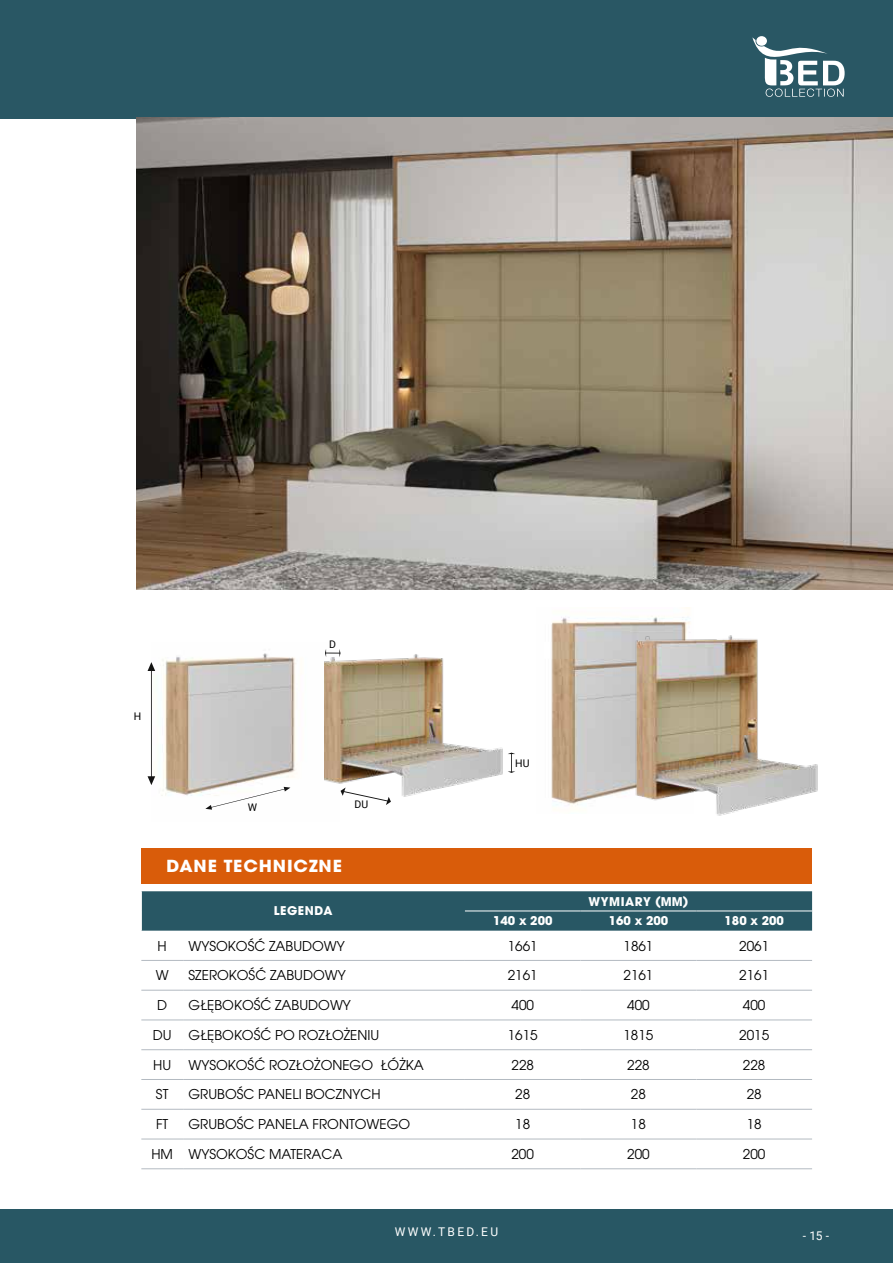
<style>
.page{position:relative;width:893px;height:1263px;background:#fff}
.page>*{position:absolute;margin:0;border:0;box-sizing:border-box;transform-origin:0 0}
.t1{font:700 16.5px "ITC Avant Garde Pro";letter-spacing:.05em;color:#fff;scale:1.06 1}
.t2{font:13.5px "ITC Avant Garde Pro";color:#000}
.t3{font:700 12px "ITC Avant Garde Pro";color:#fff}
.t4{font:700 12px "ITC Avant Garde Pro";letter-spacing:.05em;color:#fff}
.t5{font:12px "Roboto";letter-spacing:.195em;color:#fff}
.t6{font:10.5px "Roboto";color:#000}
</style>
<div class="page">
<div style="left:0;top:0;width:893px;height:118px;background:#295764"></div>
<div style="left:0;top:1209px;width:893px;height:54px;background:#285764"></div>
<svg style="left:752px;top:37px;width:93px;height:60px"></svg>
<hr style="left:141px;top:960px;width:42px;height:1px;background:#b3bac1">
<hr style="left:183px;top:960px;width:282px;height:1px;background:#b3bac1">
<hr style="left:465px;top:960px;width:116px;height:1px;background:#b3bac1">
<hr style="left:581px;top:960px;width:115px;height:1px;background:#b3bac1">
<hr style="left:696px;top:960px;width:116px;height:1px;background:#b3bac1">
<hr style="left:141px;top:990px;width:42px;height:1px;background:#b3bac1">
<hr style="left:183px;top:990px;width:282px;height:1px;background:#b3bac1">
<hr style="left:465px;top:990px;width:116px;height:1px;background:#b3bac1">
<hr style="left:581px;top:990px;width:115px;height:1px;background:#b3bac1">
<hr style="left:696px;top:990px;width:116px;height:1px;background:#b3bac1">
<hr style="left:141px;top:1020px;width:42px;height:1px;background:#b3bac1">
<hr style="left:183px;top:1020px;width:282px;height:1px;background:#b3bac1">
<hr style="left:465px;top:1020px;width:116px;height:1px;background:#b3bac1">
<hr style="left:581px;top:1020px;width:115px;height:1px;background:#b3bac1">
<hr style="left:696px;top:1020px;width:116px;height:1px;background:#b3bac1">
<hr style="left:141px;top:1049px;width:42px;height:1px;background:#b3bac1">
<hr style="left:183px;top:1049px;width:282px;height:1px;background:#b3bac1">
<hr style="left:465px;top:1049px;width:116px;height:1px;background:#b3bac1">
<hr style="left:581px;top:1049px;width:115px;height:1px;background:#b3bac1">
<hr style="left:696px;top:1049px;width:116px;height:1px;background:#b3bac1">
<hr style="left:141px;top:1079px;width:42px;height:1px;background:#b3bac1">
<hr style="left:183px;top:1079px;width:282px;height:1px;background:#b3bac1">
<hr style="left:465px;top:1079px;width:116px;height:1px;background:#b3bac1">
<hr style="left:581px;top:1079px;width:115px;height:1px;background:#b3bac1">
<hr style="left:696px;top:1079px;width:116px;height:1px;background:#b3bac1">
<hr style="left:141px;top:1109px;width:42px;height:1px;background:#b3bac1">
<hr style="left:183px;top:1109px;width:282px;height:1px;background:#b3bac1">
<hr style="left:465px;top:1109px;width:116px;height:1px;background:#b3bac1">
<hr style="left:581px;top:1109px;width:115px;height:1px;background:#b3bac1">
<hr style="left:696px;top:1109px;width:116px;height:1px;background:#b3bac1">
<hr style="left:141px;top:1139px;width:42px;height:1px;background:#b3bac1">
<hr style="left:183px;top:1139px;width:282px;height:1px;background:#b3bac1">
<hr style="left:465px;top:1139px;width:116px;height:1px;background:#b3bac1">
<hr style="left:581px;top:1139px;width:115px;height:1px;background:#b3bac1">
<hr style="left:696px;top:1139px;width:116px;height:1px;background:#b3bac1">
<hr style="left:141px;top:1168px;width:42px;height:1px;background:#b3bac1">
<hr style="left:183px;top:1168px;width:282px;height:1px;background:#b3bac1">
<hr style="left:465px;top:1168px;width:116px;height:1px;background:#b3bac1">
<hr style="left:581px;top:1168px;width:115px;height:1px;background:#b3bac1">
<hr style="left:696px;top:1168px;width:116px;height:1px;background:#b3bac1">
<div style="left:141px;top:891px;width:671px;height:40px;background:#285764"></div>
<hr style="left:465px;top:911px;width:116px;height:1px;background:#fff">
<hr style="left:581px;top:911px;width:115px;height:1px;background:#fff">
<hr style="left:696px;top:911px;width:116px;height:1px;background:#fff">
<img style="left:136px;top:118px;width:757px;height:472px">
<img style="left:551px;top:608px;width:139px;height:199px">
<img style="left:155px;top:653px;width:170px;height:143px">
<svg style="left:148px;top:662px;width:7px;height:123px"></svg>
<svg style="left:205px;top:787px;width:85px;height:23px"></svg>
<div style="left:141px;top:848px;width:670px;height:36px;background:#d95c0a"></div>
<img style="left:629px;top:633px;width:189px;height:183px">
<img style="left:325px;top:654px;width:188px;height:143px">
<svg style="left:325px;top:649px;width:16px;height:8px"></svg>
<svg style="left:341px;top:787px;width:50px;height:18px"></svg>
<svg style="left:508px;top:753px;width:7px;height:20px"></svg>
<p class="t6" style="left:329px;top:639px;width:8px">D</p>
<p class="t6" style="left:134px;top:710px;width:9px">H</p>
<p class="t6" style="left:248px;top:801px;width:11px">W</p>
<p class="t6" style="left:355px;top:798px;width:15px">DU</p>
<p class="t6" style="left:515px;top:757px;width:16px">HU</p>
<p class="t1" style="left:166px;top:858px;width:167px">DANE TECHNICZNE</p>
<p class="t4" style="left:274px;top:905px;width:60px">LEGENDA</p>
<p class="t4" style="left:588px;top:895px;width:102px">WYMIARY (MM)</p>
<p class="t3" style="left:493px;top:915px;width:61px">140 x 200</p>
<p class="t3" style="left:609px;top:915px;width:61px">160 x 200</p>
<p class="t3" style="left:724px;top:915px;width:61px">180 x 200</p>
<p class="t2" style="left:158px;top:938px;width:11px">H</p>
<p class="t2" style="left:189px;top:938px;width:158px">WYSOKOŚĆ ZABUDOWY</p>
<p class="t2" style="left:508px;top:938px;width:31px">1661</p>
<p class="t2" style="left:623px;top:938px;width:31px">1861</p>
<p class="t2" style="left:739px;top:938px;width:31px">2061</p>
<p class="t2" style="left:156px;top:967px;width:14px">W</p>
<p class="t2" style="left:189px;top:967px;width:159px">SZEROKOŚĆ ZABUDOWY</p>
<p class="t2" style="left:508px;top:967px;width:31px">2161</p>
<p class="t2" style="left:623px;top:967px;width:31px">2161</p>
<p class="t2" style="left:739px;top:967px;width:31px">2161</p>
<p class="t2" style="left:157px;top:997px;width:12px">D</p>
<p class="t2" style="left:189px;top:997px;width:164px">GŁĘBOKOŚĆ ZABUDOWY</p>
<p class="t2" style="left:512px;top:997px;width:24px">400</p>
<p class="t2" style="left:627px;top:997px;width:24px">400</p>
<p class="t2" style="left:743px;top:997px;width:24px">400</p>
<p class="t2" style="left:153px;top:1027px;width:228px">DU GŁĘBOKOŚĆ PO ROZŁOŻENIU</p>
<p class="t2" style="left:508px;top:1027px;width:31px">1615</p>
<p class="t2" style="left:623px;top:1027px;width:31px">1815</p>
<p class="t2" style="left:739px;top:1027px;width:31px">2015</p>
<p class="t2" style="left:153px;top:1057px;width:20px">HU</p>
<p class="t2" style="left:189px;top:1057px;width:237px">WYSOKOŚĆ ROZŁOŻONEGO ŁÓŻKA</p>
<p class="t2" style="left:511px;top:1057px;width:24px">228</p>
<p class="t2" style="left:627px;top:1057px;width:24px">228</p>
<p class="t2" style="left:743px;top:1057px;width:24px">228</p>
<p class="t2" style="left:156px;top:1086px;width:14px">ST</p>
<p class="t2" style="left:189px;top:1086px;width:194px">GRUBOŚC PANELI BOCZNYCH</p>
<p class="t2" style="left:515px;top:1086px;width:16px">28</p>
<p class="t2" style="left:631px;top:1086px;width:16px">28</p>
<p class="t2" style="left:747px;top:1086px;width:16px">28</p>
<p class="t2" style="left:156px;top:1116px;width:14px">FT</p>
<p class="t2" style="left:188px;top:1116px;width:223px">GRUBOŚC PANELA FRONTOWEGO</p>
<p class="t2" style="left:515px;top:1116px;width:16px">18</p>
<p class="t2" style="left:631px;top:1116px;width:16px">18</p>
<p class="t2" style="left:747px;top:1116px;width:16px">18</p>
<p class="t2" style="left:151px;top:1146px;width:193px">HM WYSOKOŚC MATERACA</p>
<p class="t2" style="left:511px;top:1146px;width:24px">200</p>
<p class="t2" style="left:627px;top:1146px;width:24px">200</p>
<p class="t2" style="left:743px;top:1146px;width:24px">200</p>
<p class="t5" style="left:395px;top:1225px;width:105px">WWW.TBED.EU</p>
<p class="t5" style="left:803px;top:1229px;width:28px">- 15 -</p>
</div>
